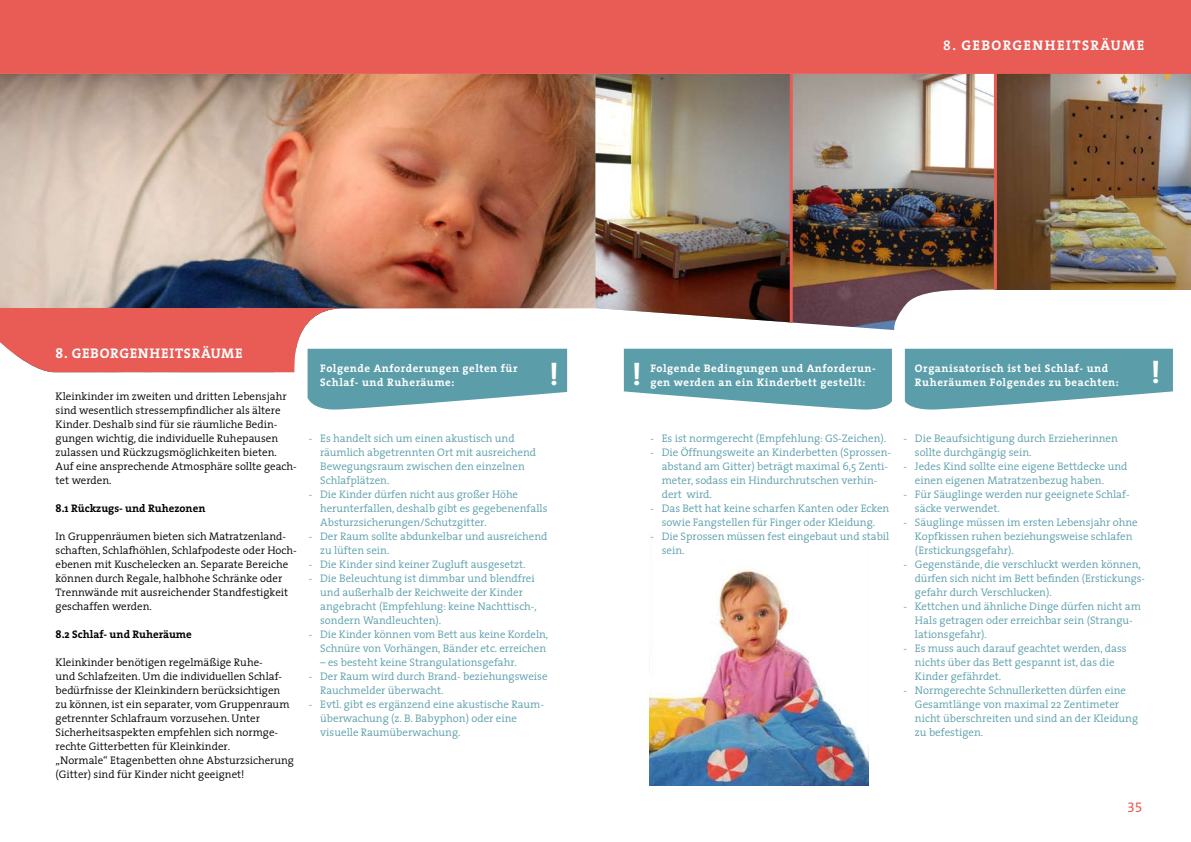
<style>
.page{position:relative;width:1191px;height:842px;background:#fff}
.page>*{position:absolute;margin:0;border:0;box-sizing:border-box;transform-origin:0 0}
.t1{font:700 31px "The Serif";color:#fff}
.t2{font:700 14px "The Serif";letter-spacing:.05em;color:#fff}
.t3{font:700 14px "The Serif";letter-spacing:.09em;color:#fff}
.t4{font:14px "The Sans Expert";color:#e95c55}
.t5{font:300 11px/14px "The Serif";color:#5b9eaa}
.t6{font:300 11px/14px "The Serif";color:#000}
.t7{font:700 11px/14px "The Serif";letter-spacing:.05em;color:#fff}
.t8{font:700 11px "The Serif";color:#000}
.s1{font-family:"The Serif Semi Bold Expert";font-weight:400}
</style>
<div class="page">
<img style="left:0;top:74px;width:595px;height:234px">
<svg style="left:0;top:308px;width:595px;height:64px;fill:#e95c55"></svg>
<svg style="left:624px;top:349px;width:268px;height:61px;background:#71abb5"></svg>
<img style="left:650px;top:568px;width:218px;height:218px">
<img style="left:595px;top:74px;width:194px;height:248px">
<img style="left:792px;top:74px;width:202px;height:256px">
<img style="left:997px;top:74px;width:194px;height:216px">
<hr style="left:789px;top:74px;width:3px;height:252px;background:#e95c55">
<hr style="left:994px;top:74px;width:3px;height:252px;background:#e95c55">
<div style="left:0;top:0;width:1191px;height:74px;background:#e95c55"></div>
<svg style="left:307px;top:349px;width:260px;height:61px;background:#71abb5"></svg>
<svg style="left:905px;top:349px;width:268px;height:61px;background:#71abb5"></svg>
<p class="t3" style="left:943px;top:34px;width:202px"><span class="s1">8</span>. Geborgenheitsräume</p>
<p class="t2" style="left:56px;top:342px;width:188px">8. Geborgenheitsräume</p>
<p class="t6" style="left:56px;top:389px;width:243px">Kleinkinder im zweiten und dritten Lebensjahr sind wesentlich stressempfindlicher als ältere Kinder. Deshalb sind für sie räumliche Bedin&shy;gungen wichtig, die individuelle Ruhepausen zulassen und Rückzugsmöglichkeiten bieten.<br>Auf eine ansprechende Atmosphäre sollte geach&shy;tet werden.</p>
<p class="t8" style="left:56px;top:499px;width:151px">8.1 Rückzugs- und Ruhezonen</p>
<p class="t6" style="left:56px;top:529px;width:243px">In Gruppenräumen bieten sich Matratzenland&shy;schaften, Schlafhöhlen, Schlafpodeste oder Hoch&shy;ebenen mit Kuschelecken an. Separate Bereiche können durch Regale, halbhohe Schränke oder Trennwände mit ausreichender Standfestigkeit geschaffen werden.</p>
<p class="t8" style="left:56px;top:625px;width:138px">8.2 Schlaf- und Ruheräume</p>
<p class="t6" style="left:56px;top:655px;width:240px">Kleinkinder benötigen regelmäßige Ruhe-<br>und Schlafzeiten. Um die individuellen Schlaf&shy;bedürfnisse der Kleinkindern berücksichtigen zu können, ist ein separater, vom Gruppenraum getrennter Schlafraum vorzusehen. Unter Sicherheitsaspekten empfehlen sich normge&shy;rechte Gitterbetten für Kleinkinder.<br>„Normale“ Etagenbetten ohne Absturzsicherung (Gitter) sind für Kinder nicht geeignet!</p>
<p class="t7" style="left:320px;top:361px;width:199px">Folgende Anforderungen gelten für<br>Schlaf- und Ruheräume:</p>
<p class="t5" style="left:320px;top:431px;width:217px;text-indent:-11px">- Es handelt sich um einen akustisch und räumlich abgetrennten Ort mit ausreichend Bewegungsraum zwischen den einzelnen Schlafplätzen.</p>
<p class="t5" style="left:320px;top:487px;width:229px;text-indent:-11px">- Die Kinder dürfen nicht aus großer Höhe herunterfallen, deshalb gibt es gegebenenfalls<br>Absturzsicherungen/Schutzgitter.</p>
<p class="t5" style="left:320px;top:529px;width:229px;text-indent:-11px">- Der Raum sollte abdunkelbar und ausreichend zu lüften sein.</p>
<p class="t5" style="left:309px;top:557px;width:218px">- Die Kinder sind keiner Zugluft ausgesetzt.</p>
<p class="t5" style="left:320px;top:571px;width:218px;text-indent:-11px">- Die Beleuchtung ist dimmbar und blendfrei und außerhalb der Reichweite der Kinder angebracht (Empfehlung: keine Nachttisch-, sondern Wandleuchten).</p>
<p class="t5" style="left:309px;top:627px;width:241px;text-align:right">- Die Kinder können vom Bett aus keine Kordeln,<br>Schnüre von Vorhängen, Bänder etc. erreichen</p>
<p class="t5" style="left:320px;top:655px;width:198px">– es besteht keine Strangulationsgefahr.</p>
<p class="t5" style="left:320px;top:669px;width:229px;text-indent:-11px">- Der Raum wird durch Brand- beziehungsweise<br>Rauchmelder überwacht.</p>
<p class="t5" style="left:320px;top:697px;width:225px;text-indent:-11px">- Evtl. gibt es ergänzend eine akustische Raum&shy;überwachung (z. B. Babyphon) oder eine visuelle Raumüberwachung.</p>
<h1 class="t1" style="left:632px;top:349px;width:11px">!</h1>
<p class="t7" style="left:650px;top:361px;width:227px">Folgende Bedingungen und Anforderun&shy;gen werden an ein Kinderbett gestellt:</p>
<p class="t7" style="left:903px;top:361px;width:217px">Organisatorisch ist bei Schlaf- und<br>Ruheräumen Folgendes zu beachten:</p>
<p class="t5" style="left:650px;top:431px;width:237px">- Es ist normgerecht (Empfehlung: GS-Zeichen).</p>
<p class="t5" style="left:661px;top:445px;width:231px;text-indent:-11px">- Die Öffnungsweite an Kinderbetten (Sprossen&shy;abstand am Gitter) beträgt maximal 6,5 Zenti&shy;meter, sodass ein Hindurchrutschen verhin&shy;dert wird.</p>
<p class="t5" style="left:650px;top:501px;width:240px;text-align:center">- Das Bett hat keine scharfen Kanten oder Ecken sowie Fangstellen für Finger oder Kleidung.</p>
<p class="t5" style="left:661px;top:529px;width:229px;text-indent:-11px">- Die Sprossen müssen fest eingebaut und stabil sein.</p>
<p class="t5" style="left:915px;top:431px;width:204px;text-indent:-11px">- Die Beaufsichtigung durch Erzieherinnen sollte durchgängig sein.</p>
<p class="t5" style="left:915px;top:459px;width:214px;text-indent:-11px">- Jedes Kind sollte eine eigene Bettdecke und einen eigenen Matratzenbezug haben.</p>
<p class="t5" style="left:915px;top:487px;width:216px;text-indent:-11px">- Für Säuglinge werden nur geeignete Schlaf&shy;säcke verwendet.</p>
<p class="t5" style="left:915px;top:515px;width:224px;text-indent:-11px">- Säuglinge müssen im ersten Lebensjahr ohne<br>Kopfkissen ruhen beziehungsweise schlafen (Erstickungsgefahr).</p>
<p class="t5" style="left:915px;top:557px;width:231px;text-indent:-11px">- Gegenstände, die verschluckt werden können, dürfen sich nicht im Bett befinden (Erstickungs&shy;gefahr durch Verschlucken).</p>
<p class="t5" style="left:915px;top:599px;width:227px;text-indent:-11px">- Kettchen und ähnliche Dinge dürfen nicht am<br>Hals getragen oder erreichbar sein (Strangu&shy;lationsgefahr).</p>
<p class="t5" style="left:915px;top:641px;width:213px;text-indent:-11px">- Es muss auch darauf geachtet werden, dass nichts über das Bett gespannt ist, das die<br>Kinder gefährdet.</p>
<p class="t5" style="left:915px;top:683px;width:225px;text-indent:-11px">- Normgerechte Schnullerketten dürfen eine Gesamtlänge von maximal 22 Zentimeter nicht überschreiten und sind an der Kleidung zu befestigen.</p>
<p class="t4" style="left:1127px;top:795px;width:17px">35</p>
</div>
